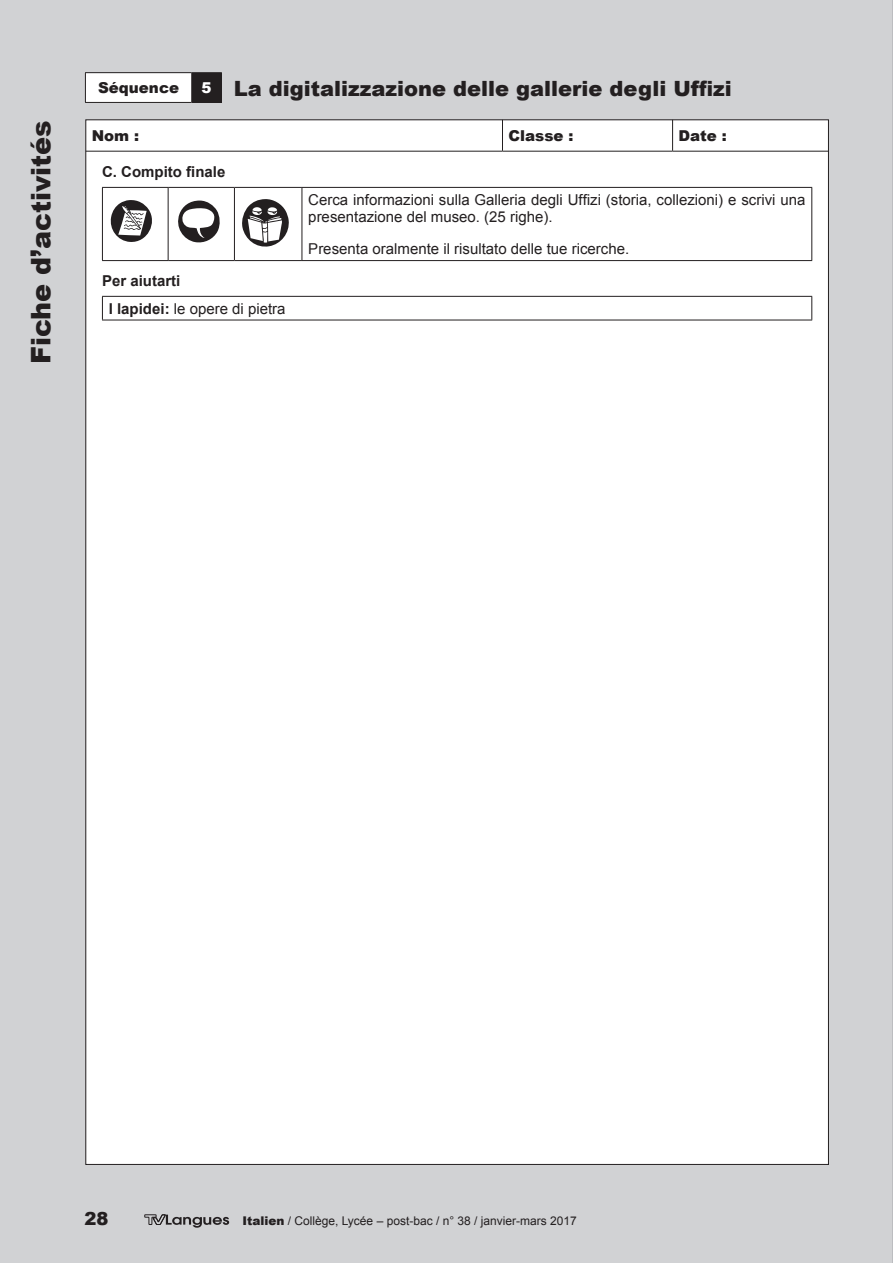
<style>
.page{position:relative;width:893px;height:1263px;background:#d1d2d4}
.page>*{position:absolute;margin:0;border:0;box-sizing:border-box;transform-origin:0 0}
.t1{font:900 27px "Arial";color:#231f20}
.t2{font:900 21px "Arial";color:#231f20}
.t3{font:900 18px "Arial";color:#231f20}
.t4{font:15px/17.2px "Arial";color:#231f20}
.t5{font:700 15px/27.9px "Arial";color:#231f20}
.t6{font:900 15px "Arial";color:#231f20}
.t7{font:12px "Arial";color:#231f20}
.s1{font-size:15px;color:#fff}
.s2{font-weight:400}
.s3{font-weight:900}
</style>
<div class="page">
<div style="left:86px;top:120px;width:742px;height:1044px;background:#fff"></div>
<hr style="left:502px;top:120px;width:1px;height:31px;background:#231f20">
<hr style="left:672px;top:120px;width:1px;height:31px;background:#231f20">
<hr style="left:86px;top:151px;width:416px;height:1px;background:#231f20">
<hr style="left:502px;top:151px;width:171px;height:1px;background:#231f20">
<hr style="left:673px;top:151px;width:155px;height:1px;background:#231f20">
<div style="left:85px;top:73px;width:107px;height:29px;background:#fff"></div>
<div style="left:192px;top:73px;width:29px;height:29px;background:#231f20"></div>
<hr style="left:85px;top:72px;width:107px;height:1px;background:#231f20">
<svg style="left:85px;top:73px;width:1px;height:29px"></svg>
<hr style="left:192px;top:72px;width:30px;height:1px;background:#231f20">
<svg style="left:191px;top:73px;width:1px;height:29px"></svg>
<svg style="left:221px;top:73px;width:1px;height:29px"></svg>
<hr style="left:85px;top:102px;width:107px;height:1px;background:#231f20">
<hr style="left:192px;top:102px;width:30px;height:1px;background:#231f20">
<hr style="left:102px;top:187px;width:66px;height:1px;background:#231f20">
<hr style="left:102px;top:188px;width:1px;height:72px;background:#231f20">
<hr style="left:168px;top:187px;width:66px;height:1px;background:#231f20">
<hr style="left:168px;top:188px;width:1px;height:72px;background:#231f20">
<hr style="left:234px;top:187px;width:68px;height:1px;background:#231f20">
<hr style="left:302px;top:187px;width:510px;height:1px;background:#231f20">
<hr style="left:811px;top:188px;width:1px;height:72px;background:#231f20">
<hr style="left:102px;top:260px;width:66px;height:1px;background:#231f20">
<hr style="left:168px;top:260px;width:66px;height:1px;background:#231f20">
<hr style="left:234px;top:260px;width:68px;height:1px;background:#231f20">
<hr style="left:302px;top:260px;width:510px;height:1px;background:#231f20">
<hr style="left:234px;top:188px;width:1px;height:72px;background:#231f20">
<hr style="left:302px;top:188px;width:1px;height:72px;background:#231f20">
<svg style="left:110px;top:200px;width:42px;height:42px"></svg>
<svg style="left:178px;top:200px;width:42px;height:43px"></svg>
<svg style="left:242px;top:199px;width:47px;height:48px"></svg>
<hr style="left:102px;top:296px;width:710px;height:1px;background:#231f20">
<svg style="left:102px;top:297px;width:1px;height:23px"></svg>
<svg style="left:811px;top:297px;width:1px;height:23px"></svg>
<hr style="left:102px;top:320px;width:710px;height:1px;background:#231f20">
<svg style="left:144px;top:1214px;width:85px;height:14px"></svg>
<p class="t6" style="left:98px;top:77px;width:82px">Séquence</p>
<h2 class="t2" style="left:202px;top:73px;width:532px"><span class="s1">5</span> La digitalizzazione delle gallerie degli Uffizi</h2>
<h1 class="t1" style="left:21px;top:364px;width:246px;rotate:-90deg">Fiche d’activités</h1>
<p class="t6" style="left:92px;top:125px;width:49px">Nom :</p>
<p class="t6" style="left:508px;top:125px;width:66px">Classe :</p>
<p class="t6" style="left:679px;top:125px;width:50px">Date :</p>
<p class="t5" style="left:102px;top:158px;width:125px">C. Compito finale</p>
<p class="t4" style="left:308px;top:191px;width:499px">Cerca informazioni sulla Galleria degli Uffizi (storia, collezioni) e scrivi una presentazione del museo. (25 righe).</p>
<p class="t4" style="left:308px;top:240px;width:322px">Presenta oralmente il risultato delle tue ricerche.</p>
<p class="t5" style="left:109px;top:267px;width:178px;text-indent:-7px">Per aiutarti<br>I lapidei: <span class="s2">le opere di pietra</span></p>
<p class="t3" style="left:85px;top:1205px;width:26px">28</p>
<p class="t7" style="left:242px;top:1213px;width:336px"><span class="s3">Italien</span> / Collège, Lycée – post-bac / n° 38 / janvier-mars 2017</p>
</div>
